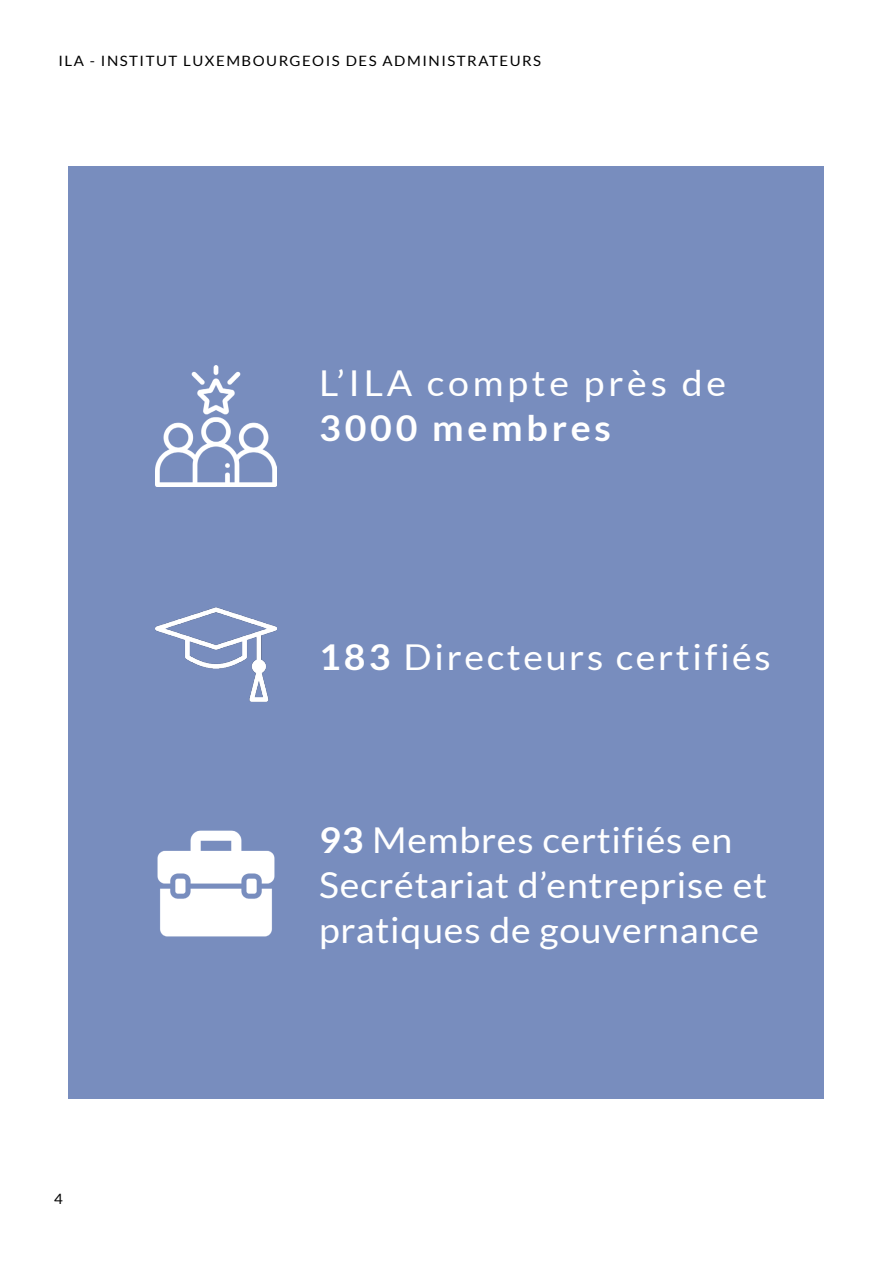
<style>
.page{position:relative;width:893px;height:1263px;background:#fff}
.page>*{position:absolute;margin:0;border:0;box-sizing:border-box;transform-origin:0 0}
.Header_Footer_Left{font:35.7px/45px "Lato";letter-spacing:.02em;color:#fff;scale:1.05 1}
.Header_Footer_Left-2{font:35.7px/45px "Lato";letter-spacing:.1em;color:#fff;scale:1.05 1}
.Header_Footer_Left-3{font:35.7px "Lato";letter-spacing:.07em;color:#fff;scale:1.05 1}
.t1{font:14.25px "Lato";letter-spacing:.1em;color:#000001;scale:1.05 1}
.s1{font-weight:700}
</style>
<div class="page">
<div style="left:69px;top:166px;width:755px;height:932px;background:#788dbe"></div>
<img style="left:156px;top:366px;width:120px;height:120px">
<img style="left:156px;top:607px;width:120px;height:95px">
<img style="left:157px;top:830px;width:118px;height:107px">
<p class="t1" style="left:58px;top:53px;width:461px">ILA - INSTITUT LUXEMBOURGEOIS DES ADMINISTRATEURS</p>
<p class="Header_Footer_Left-2" style="left:319px;top:360px;width:389px">L’ILA compte près de<br><span class="s1">3000 membres</span></p>
<p class="Header_Footer_Left-3" style="left:319px;top:637px;width:432px"><span class="s1">183</span> Directeurs certifiés</p>
<p class="t1" style="left:54px;top:1190px;width:10px">4</p>
<p class="Header_Footer_Left" style="left:319px;top:817px;width:428px"><span class="s1">93</span> Membres certifiés en<br>Secrétariat d’entreprise et pratiques de gouvernance</p>
</div>
